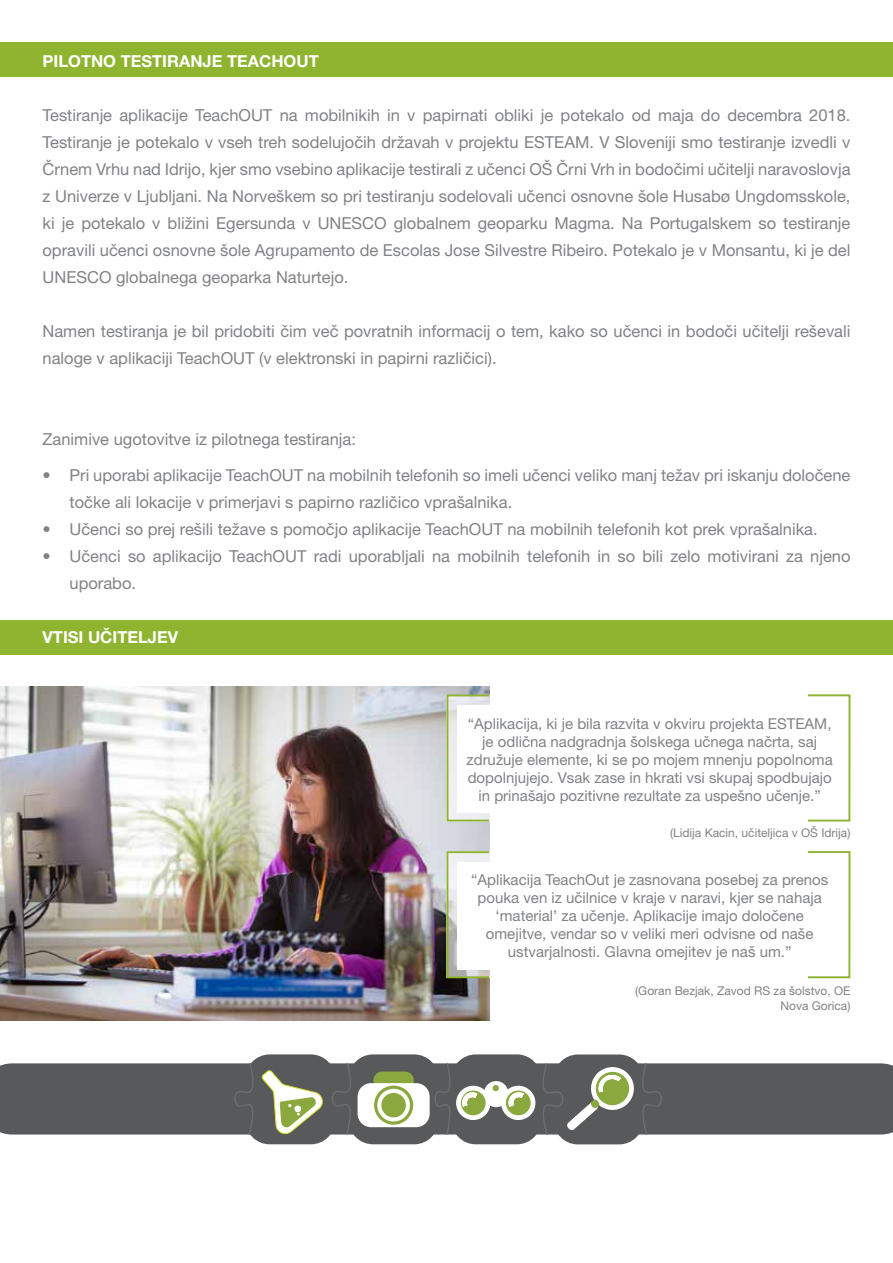
<style>
.page{position:relative;width:893px;height:1263px;background:#fff}
.page>*{position:absolute;margin:0;border:0;box-sizing:border-box;transform-origin:0 0}
.t1{font:16.5px/27px "Helvetica Neue LT Pro";color:#808285}
.t2{font:700 16.5px "Helvetica Neue LT Pro";color:#fff}
.t3{font:15px/18px "Helvetica Neue LT Pro";color:#808285;text-align:center}
.t4{font:12px/15px "Helvetica Neue LT Pro";color:#808285;text-align:right}
</style>
<div class="page">
<img style="left:0;top:686px;width:489px;height:334px">
<div style="left:0;top:1063px;width:893px;height:71px;background:#58595b"></div>
<div style="left:554px;top:1054px;width:89px;height:90px;background:#58595b;border-radius:24px"></div>
<div style="left:451px;top:1054px;width:90px;height:90px;background:#58595b;border-radius:24px"></div>
<div style="left:484px;top:1081px;width:24px;height:26px;background:#fff;border-radius:12px"></div>
<svg style="left:458px;top:1088px;width:30px;height:30px"></svg>
<div style="left:456px;top:1086px;width:34px;height:34px;border:5px solid #fff;border-radius:50%"></div>
<svg style="left:503px;top:1088px;width:30px;height:30px"></svg>
<div style="left:501px;top:1086px;width:34px;height:34px;border:5px solid #fff;border-radius:50%"></div>
<svg style="left:493px;top:1085px;width:36px;height:27px"></svg>
<svg style="left:458px;top:1090px;width:25px;height:22px"></svg>
<div style="left:349px;top:1054px;width:90px;height:90px;background:#58595b;border-radius:24px"></div>
<div style="left:245px;top:1054px;width:90px;height:90px;background:#58595b;border-radius:24px"></div>
<svg style="left:541px;top:1060px;width:281px;height:85px"></svg>
<svg style="left:262px;top:1061px;width:190px;height:75px"></svg>
<svg style="left:232px;top:1061px;width:22px;height:75px"></svg>
<div style="left:0;top:620px;width:893px;height:34px;background:#8fb430"></div>
<div style="left:0;top:43px;width:893px;height:34px;background:#8fb430"></div>
<div style="left:446px;top:695px;width:404px;height:126px;background:linear-gradient(to bottom,#f3f2f2,#f7f8f9)"></div>
<div style="left:457px;top:706px;width:385px;height:107px;background:#fff"></div>
<div style="left:446px;top:694px;width:44px;height:127px;border:2px solid #8fb430"></div>
<div style="left:807px;top:694px;width:43px;height:127px;border:2px solid #8fb430"></div>
<svg style="left:449px;top:854px;width:38px;height:121px"></svg>
<div style="left:457px;top:862px;width:385px;height:108px;background:#fff"></div>
<div style="left:446px;top:851px;width:44px;height:127px;border:2px solid #8fb430"></div>
<div style="left:807px;top:851px;width:43px;height:127px;border:2px solid #8fb430"></div>
<p class="t2" style="left:43px;top:51px;width:278px">PILOTNO TESTIRANJE TEACHOUT</p>
<p class="t1" style="left:43px;top:101px;width:809px;text-align:justify">Testiranje aplikacije TeachOUT na mobilnikih in v papirnati obliki je potekalo od maja do decembra 2018.<br>Testiranje je potekalo v vseh treh sodelujočih državah v projektu ESTEAM. V Sloveniji smo testiranje izvedli v Črnem Vrhu nad Idrijo, kjer smo vsebino aplikacije testirali z učenci OŠ Črni Vrh in bodočimi učitelji naravoslovja z Univerze v Ljubljani. Na Norveškem so pri testiranju sodelovali učenci osnovne šole Husabø Ungdomsskole, ki je potekalo v bližini Egersunda v UNESCO globalnem geoparku Magma. Na Portugalskem so testiranje opravili učenci osnovne šole Agrupamento de Escolas Jose Silvestre Ribeiro. Potekalo je v Monsantu, ki je del UNESCO globalnega geoparka Naturtejo.</p>
<p class="t1" style="left:43px;top:317px;width:809px">Namen testiranja je bil pridobiti čim več povratnih informacij o tem, kako so učenci in bodoči učitelji reševali naloge v aplikaciji TeachOUT (v elektronski in papirni različici).</p>
<p class="t1" style="left:43px;top:425px;width:315px">Zanimive ugotovitve iz pilotnega testiranja:</p>
<p class="t1" style="left:70px;top:461px;width:782px;text-indent:-27px">• Pri uporabi aplikacije TeachOUT na mobilnih telefonih so imeli učenci veliko manj težav pri iskanju določene točke ali lokacije v primerjavi s papirno različico vprašalnika.</p>
<p class="t1" style="left:43px;top:515px;width:777px">• Učenci so prej rešili težave s pomočjo aplikacije TeachOUT na mobilnih telefonih kot prek vprašalnika.</p>
<p class="t1" style="left:70px;top:542px;width:782px;text-indent:-27px">• Učenci so aplikacijo TeachOUT radi uporabljali na mobilnih telefonih in so bili zelo motivirani za njeno uporabo.</p>
<p class="t2" style="left:43px;top:626px;width:137px">VTISI UČITELJEV</p>
<p class="t3" style="left:467px;top:714px;width:368px">“Aplikacija, ki je bila razvita v okviru projekta ESTEAM, je odlična nadgradnja šolskega učnega načrta, saj združuje elemente, ki se po mojem mnenju popolnoma dopolnjujejo. Vsak zase in hkrati vsi skupaj spodbujajo in prinašajo pozitivne rezultate za uspešno učenje.”</p>
<p class="t4" style="left:670px;top:825px;width:182px">(Lidija Kacin, učiteljica v OŠ Idrija)</p>
<p class="t3" style="left:471px;top:871px;width:358px">“Aplikacija TeachOut je zasnovana posebej za prenos pouka ven iz učilnice v kraje v naravi, kjer se nahaja ‘material’ za učenje. Aplikacije imajo določene omejitve, vendar so v veliki meri odvisne od naše ustvarjalnosti. Glavna omejitev je naš um.”</p>
<p class="t4" style="left:635px;top:983px;width:217px">(Goran Bezjak, Zavod RS za šolstvo, OE<br>Nova Gorica)</p>
</div>
